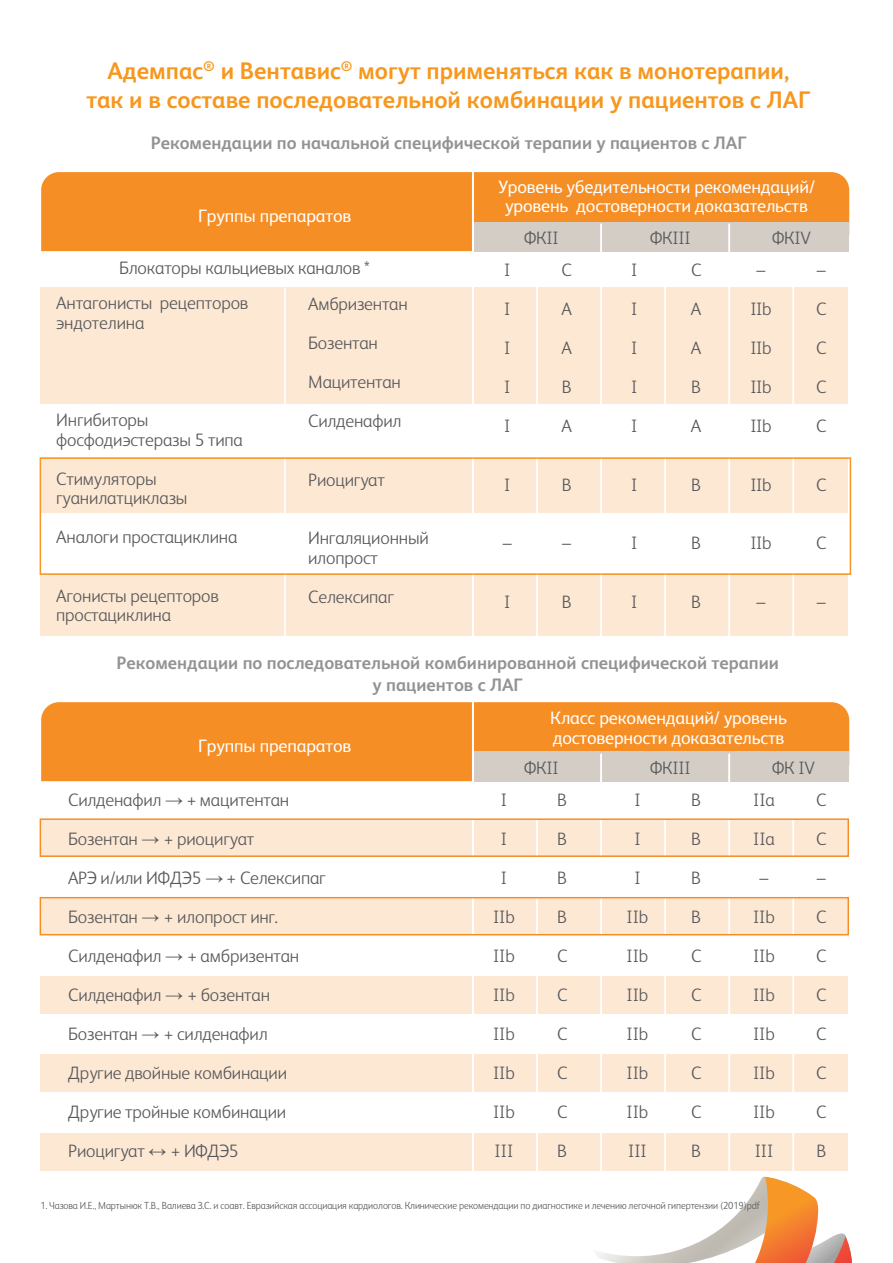
<style>
.page{position:relative;width:893px;height:1263px;background:#fff}
.page>*{position:absolute;margin:0;border:0;box-sizing:border-box;transform-origin:0 0}
.t1{font:700 24px/28.8px "FS Albert Pro";color:#f7971d;text-align:center}
.t2{font:300 18px/39px "FS Albert Pro";letter-spacing:-.01em;color:#57585a;text-align:justify}
.t3{font:18px/19.5px "FS Albert Pro";letter-spacing:-.01em;color:#fff;text-align:center}
.t4{font:700 18px/21.6px "FS Albert Pro";color:#929394;text-align:center}
.t5{font:300 10.35px "FS Albert Pro";letter-spacing:-.01em;color:#57585a;scale:.94 1}
.s1{font-family:"Times New Roman";font-weight:400}
</style>
<div class="page">
<svg style="left:595px;top:1177px;width:257px;height:86px"></svg>
<div style="left:41px;top:172px;width:808px;height:79px;background:#f68e26"></div>
<div style="left:41px;top:702px;width:808px;height:79px;background:#f68e26"></div>
<div style="left:473px;top:222px;width:375px;height:30px;background:#d3cdc6"></div>
<div style="left:40px;top:457px;width:808px;height:55px;background:#fde8d4"></div>
<div style="left:40px;top:573px;width:808px;height:62px;background:#fde8d4"></div>
<div style="left:40px;top:287px;width:808px;height:117px;background:#fde8d4"></div>
<hr style="left:536px;top:256px;width:2px;height:385px;background:#fff">
<hr style="left:284px;top:288px;width:2px;height:354px;background:#fff">
<hr style="left:664px;top:256px;width:2px;height:385px;background:#fff">
<hr style="left:472px;top:172px;width:2px;height:470px;background:#fff">
<hr style="left:600px;top:224px;width:2px;height:418px;background:#fff">
<hr style="left:792px;top:256px;width:2px;height:385px;background:#fff">
<hr style="left:728px;top:224px;width:2px;height:418px;background:#fff">
<div style="left:40px;top:457px;width:811px;height:118px;border:2px solid #f79725"></div>
<div style="left:472px;top:751px;width:376px;height:31px;background:#d3cdc6"></div>
<div style="left:40px;top:976px;width:808px;height:37px;background:#fde8d4"></div>
<div style="left:40px;top:898px;width:808px;height:37px;background:#fde8d4"></div>
<div style="left:40px;top:819px;width:808px;height:37px;background:#fde8d4"></div>
<div style="left:40px;top:1055px;width:808px;height:37px;background:#fde8d4"></div>
<div style="left:40px;top:1133px;width:808px;height:37px;background:#fde8d4"></div>
<hr style="left:536px;top:786px;width:2px;height:385px;background:#fff">
<hr style="left:664px;top:786px;width:2px;height:385px;background:#fff">
<hr style="left:472px;top:702px;width:2px;height:470px;background:#fff">
<hr style="left:600px;top:754px;width:2px;height:418px;background:#fff">
<hr style="left:792px;top:786px;width:2px;height:385px;background:#fff">
<hr style="left:728px;top:754px;width:2px;height:418px;background:#fff">
<div style="left:40px;top:897px;width:809px;height:38px;border:2px solid #f68e26"></div>
<div style="left:40px;top:818px;width:809px;height:39px;border:2px solid #f68e26"></div>
<h1 class="t1" style="left:86px;top:55px;width:725px">Адемпас<sup>®</sup> и Вентавис<sup>®</sup> могут применяться как в монотерапии, так и в составе последовательной комбинации у пациентов с ЛАГ</h1>
<p class="t4" style="left:151px;top:131px;width:597px">Рекомендации по начальной специфической терапии у пациентов с ЛАГ</p>
<p class="t3" style="left:198px;top:205px;width:155px">Группы препаратов</p>
<p class="t2" style="left:119px;top:247px;width:252px">Блокаторы кальциевых каналов *</p>
<p class="t2" style="left:56px;top:292px;width:194px;line-height:19.5px">Антагонисты рецепторов эндотелина</p>
<p class="t2" style="left:56px;top:409px;width:188px;line-height:19.5px">Ингибиторы фосфодиэстеразы 5 типа</p>
<p class="t2" style="left:56px;top:468px;width:133px;line-height:19.5px">Стимуляторы гуанилатциклазы</p>
<p class="t2" style="left:56px;top:516px;width:183px">Аналоги простациклина</p>
<p class="t2" style="left:56px;top:585px;width:164px;line-height:19.5px">Агонисты рецепторов простациклина</p>
<p class="t2" style="left:308px;top:283px;width:101px;text-align:left">Амбризентан<br>Бозентан<br>Мацитентан<br>Силденафил</p>
<p class="t2" style="left:308px;top:459px;width:78px">Риоцигуат</p>
<p class="t2" style="left:308px;top:527px;width:122px;line-height:19.5px">Ингаляционный илопрост</p>
<p class="t2" style="left:308px;top:576px;width:87px">Селексипаг</p>
<p class="t3" style="left:498px;top:176px;width:318px">Уровень убедительности рекомендаций/ уровень достоверности доказательств</p>
<p class="t2" style="left:504px;top:249px;width:8px">I I I I I</p>
<p class="t2" style="left:524px;top:217px;width:36px">ФКII</p>
<p class="t2" style="left:650px;top:217px;width:42px">ФКIII</p>
<p class="t2" style="left:772px;top:217px;width:40px">ФКIV</p>
<p class="t2" style="left:561px;top:249px;width:12px">C A A B A</p>
<p class="t2" style="left:631px;top:249px;width:8px">I I I I I</p>
<p class="t2" style="left:691px;top:249px;width:12px">C A A B A</p>
<p class="t2" style="left:750px;top:249px;width:23px;text-align:center">–<br>IIb<br>IIb<br>IIb<br>IIb</p>
<p class="t2" style="left:816px;top:249px;width:12px">– C C C C</p>
<p class="t2" style="left:504px;top:464px;width:8px">I</p>
<p class="t2" style="left:562px;top:464px;width:11px">B</p>
<p class="t2" style="left:631px;top:464px;width:8px">I</p>
<p class="t2" style="left:691px;top:464px;width:11px">B</p>
<p class="t2" style="left:750px;top:464px;width:23px">IIb</p>
<p class="t2" style="left:816px;top:464px;width:12px">C</p>
<p class="t2" style="left:503px;top:522px;width:10px">–</p>
<p class="t2" style="left:562px;top:522px;width:10px">–</p>
<p class="t2" style="left:631px;top:522px;width:8px">I</p>
<p class="t2" style="left:691px;top:522px;width:11px">B</p>
<p class="t2" style="left:750px;top:522px;width:23px">IIb</p>
<p class="t2" style="left:816px;top:522px;width:12px">C</p>
<p class="t2" style="left:504px;top:581px;width:8px">I</p>
<p class="t2" style="left:562px;top:581px;width:11px">B</p>
<p class="t2" style="left:631px;top:581px;width:8px">I</p>
<p class="t2" style="left:691px;top:581px;width:11px">B</p>
<p class="t2" style="left:756px;top:581px;width:10px">–</p>
<p class="t2" style="left:817px;top:581px;width:10px">–</p>
<p class="t4" style="left:116px;top:651px;width:664px">Рекомендации по последовательной комбинированной специфической терапии у пациентов с ЛАГ</p>
<p class="t3" style="left:550px;top:707px;width:238px;text-align:left">Класс рекомендаций/ уровень достоверности доказательств</p>
<p class="t3" style="left:198px;top:735px;width:155px">Группы препаратов</p>
<p class="t2" style="left:68px;top:779px;width:259px;text-align:left">Силденафил <span class="s1">→</span> + мацитентан<br>Бозентан <span class="s1">→</span> + риоцигуат<br>АРЭ и/или ИФДЭ5 <span class="s1">→</span> + Селексипаг<br>Бозентан <span class="s1">→</span> + илопрост инг.<br>Силденафил <span class="s1">→</span> + амбризентан<br>Силденафил <span class="s1">→</span> + бозентан<br>Бозентан <span class="s1">→</span> + силденафил<br>Другие двойные комбинации<br>Другие тройные комбинации<br>Риоцигуат <span class="s1">↔</span> + ИФДЭ5</p>
<p class="t2" style="left:493px;top:779px;width:23px;text-align:center">I<br>I<br>I<br>IIb<br>IIb<br>IIb<br>IIb<br>IIb<br>IIb<br>III</p>
<p class="t2" style="left:557px;top:779px;width:12px">B B B B C C C C C B</p>
<p class="t2" style="left:627px;top:779px;width:23px;text-align:center">I<br>I<br>I<br>IIb<br>IIb<br>IIb<br>IIb<br>IIb<br>IIb<br>III</p>
<p class="t2" style="left:691px;top:779px;width:12px">B B В B C C C C C B</p>
<p class="t2" style="left:753px;top:779px;width:23px;text-align:center">IIa<br>IIa –<br>IIb<br>IIb<br>IIb<br>IIb<br>IIb<br>IIb<br>III</p>
<p class="t2" style="left:816px;top:779px;width:12px">C C – C C C C C C B</p>
<p class="t2" style="left:524px;top:747px;width:36px">ФКII</p>
<p class="t2" style="left:650px;top:747px;width:42px">ФКIII</p>
<p class="t2" style="left:772px;top:747px;width:44px">ФК IV</p>
<p class="t5" style="left:40px;top:1198px;width:767px">1. Чазова И.Е., Мартынюк Т.В., Валиева З.С. и соавт. Евразийская ассоциация кардиологов. Клинические рекомендации по диагностике и лечению легочной гипертензии (2019)pdf</p>
</div>
